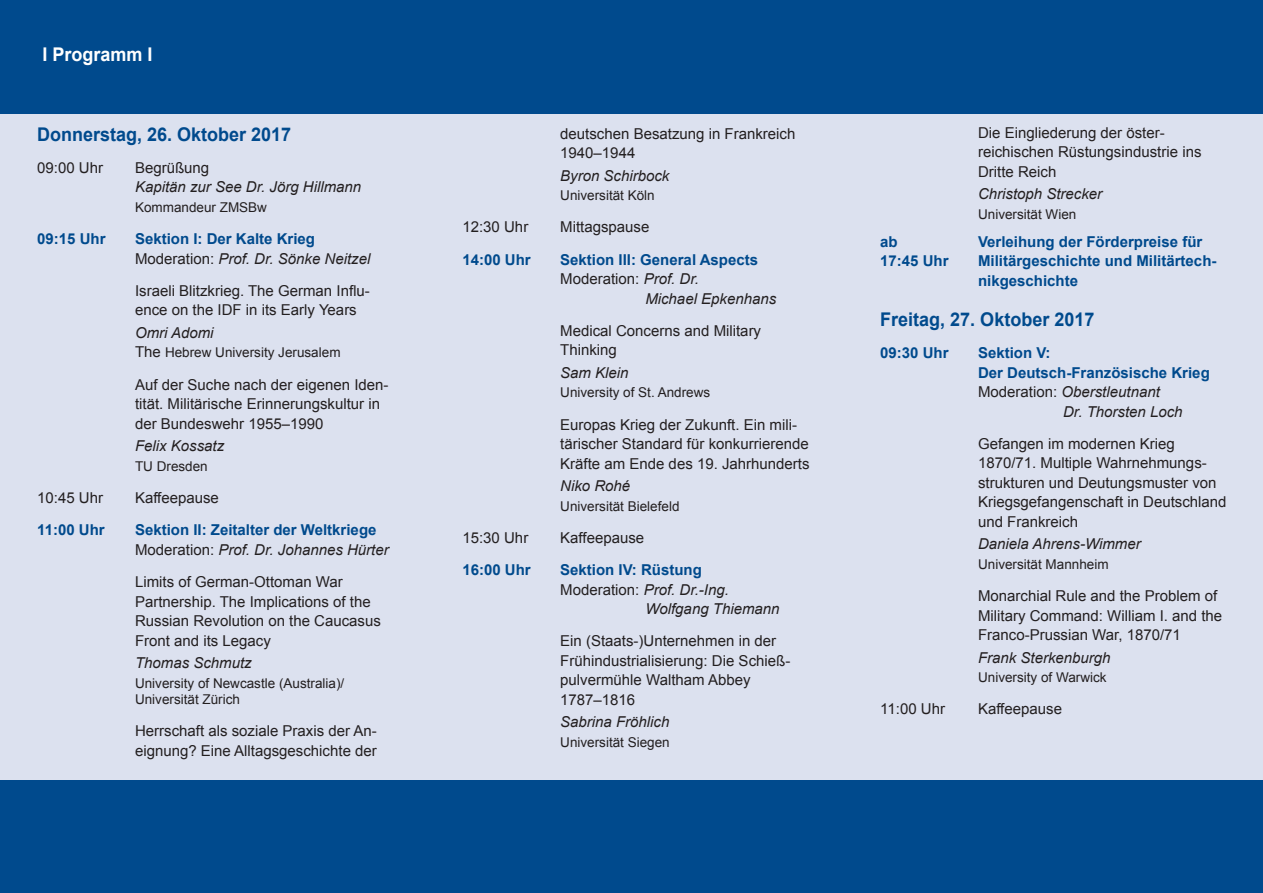
<style>
.page{position:relative;width:1263px;height:893px;background:#fff}
.page>*{position:absolute;margin:0;border:0;box-sizing:border-box;transform-origin:0 0}
.t1{font:700 18.9px "Arial";color:#004a8d;scale:.95 1}
.t2{font:700 18.9px "Arial";color:#fff;scale:.95 1}
.t3{font:15px/19.5px "Arial";color:#231f20}
.t4{font:700 15px/19.5px "Arial";color:#004a8d}
.t5{font:italic 15px "Arial";color:#231f20}
.t6{font:13.5px/16.5px "Arial";color:#231f20}
.s1{font-weight:400;color:#231f20}
.s2{font-weight:400;font-style:italic;color:#231f20}
.s3{font-size:15px}
.s4{font-style:italic}
.s5{font-style:normal}
</style>
<div class="page">
<div style="left:0;top:779px;width:1263px;height:114px;background:#004a8d"></div>
<div style="left:0;top:112px;width:1263px;height:667px;background:#dce1ef"></div>
<div style="left:0;top:0;width:1263px;height:114px;background:#004a8d"></div>
<p class="t2" style="left:43px;top:42px;width:117px">I Programm I</p>
<p class="t1" style="left:37px;top:122px;width:269px">Donnerstag, 26. Oktober 2017</p>
<p class="t3" style="left:37px;top:158px;width:67px">09:00 Uhr</p>
<p class="t3" style="left:135px;top:158px;width:76px">Begrüßung</p>
<p class="t5" style="left:135px;top:177px;width:228px">Kapitän zur See Dr. Jörg Hillmann</p>
<p class="t6" style="left:135px;top:199px;width:134px">Kommandeur ZMSBw</p>
<p class="t4" style="left:37px;top:230px;width:70px">09:15 Uhr</p>
<p class="t4" style="left:135px;top:230px;width:237px">Sektion I: Der Kalte Krieg<br><span class="s1">Moderation:</span> <span class="s2">Prof. Dr. Sönke Neitzel</span></p>
<p class="t3" style="left:135px;top:281px;width:236px">Israeli Blitzkrieg. The German Influ&shy;ence on the IDF in its Early Years</p>
<p class="t5" style="left:135px;top:323px;width:80px">Omri Adomi</p>
<p class="t6" style="left:135px;top:345px;width:207px"><span class="s3">The</span> Hebrew University Jerusalem</p>
<p class="t3" style="left:135px;top:375px;width:255px">Auf der Suche nach der eigenen Iden&shy;tität. Militärische Erinnerungskultur in der Bundeswehr 1955–1990</p>
<p class="t5" style="left:135px;top:436px;width:91px">Felix Kossatz</p>
<p class="t6" style="left:135px;top:458px;width:74px">TU Dresden</p>
<p class="t3" style="left:37px;top:488px;width:67px">10:45 Uhr</p>
<p class="t3" style="left:135px;top:488px;width:85px">Kaffeepause</p>
<p class="t4" style="left:37px;top:521px;width:69px">11:00 Uhr</p>
<p class="t4" style="left:135px;top:521px;width:255px">Sektion II: Zeitalter der Weltkriege<br><span class="s1">Moderation:</span> <span class="s2">Prof. Dr. Johannes Hürter</span></p>
<p class="t3" style="left:135px;top:572px;width:247px">Limits of German-Ottoman War<br>Partnership. The Implications of the<br>Russian Revolution on the Caucasus<br>Front and its Legacy</p>
<p class="t5" style="left:135px;top:653px;width:118px">Thomas Schmutz</p>
<p class="t6" style="left:135px;top:675px;width:211px">University of Newcastle (Australia)/<br>Universität Zürich</p>
<p class="t3" style="left:135px;top:721px;width:243px">Herrschaft als soziale Praxis der An&shy;eignung? Eine Alltagsgeschichte der</p>
<p class="t3" style="left:560px;top:124px;width:237px">deutschen Besatzung in Frankreich<br>1940–1944</p>
<p class="t5" style="left:560px;top:166px;width:111px">Byron Schirbock</p>
<p class="t6" style="left:560px;top:187px;width:96px">Universität Köln</p>
<p class="t3" style="left:462px;top:217px;width:67px">12:30 Uhr</p>
<p class="t3" style="left:560px;top:217px;width:91px">Mittagspause</p>
<p class="t4" style="left:462px;top:250px;width:70px">14:00 Uhr</p>
<p class="t4" style="left:560px;top:250px;width:199px">Sektion III: General Aspects</p>
<p class="t3" style="left:560px;top:269px;width:140px">Moderation: <span class="s4">Prof. Dr.</span></p>
<p class="t5" style="left:645px;top:289px;width:132px">Michael Epkenhans</p>
<p class="t3" style="left:560px;top:321px;width:202px">Medical Concerns and Military<br>Thinking</p>
<p class="t5" style="left:560px;top:363px;width:70px">Sam Klein</p>
<p class="t6" style="left:560px;top:384px;width:152px">University of St. Andrews</p>
<p class="t3" style="left:560px;top:415px;width:251px">Europas Krieg der Zukunft. Ein mili&shy;tärischer Standard für konkurrierende<br>Kräfte am Ende des 19. Jahrhunderts</p>
<p class="t5" style="left:560px;top:476px;width:72px">Niko Rohé</p>
<p class="t6" style="left:560px;top:498px;width:121px">Universität Bielefeld</p>
<p class="t3" style="left:462px;top:528px;width:67px">15:30 Uhr</p>
<p class="t3" style="left:560px;top:528px;width:85px">Kaffeepause</p>
<p class="t4" style="left:462px;top:561px;width:70px">16:00 Uhr</p>
<p class="t4" style="left:560px;top:561px;width:143px">Sektion IV: Rüstung</p>
<p class="t5" style="left:560px;top:580px;width:170px"><span class="s5">Moderation:</span> Prof. Dr.-Ing.</p>
<p class="t5" style="left:645px;top:599px;width:136px">Wolfgang Thiemann</p>
<p class="t3" style="left:560px;top:631px;width:232px">Ein (Staats-)Unternehmen in der<br>Frühindustrialisierung: Die Schieß&shy;pulvermühle Waltham Abbey<br>1787–1816</p>
<p class="t5" style="left:560px;top:712px;width:111px">Sabrina Fröhlich</p>
<p class="t6" style="left:560px;top:734px;width:111px">Universität Siegen</p>
<p class="t3" style="left:978px;top:123px;width:225px">Die Eingliederung der öster&shy;reichischen Rüstungsindustrie ins<br>Dritte Reich</p>
<p class="t5" style="left:978px;top:184px;width:126px">Christoph Strecker</p>
<p class="t6" style="left:978px;top:206px;width:100px">Universität Wien</p>
<p class="t4" style="left:880px;top:232px;width:19px">ab</p>
<p class="t4" style="left:978px;top:232px;width:226px">Verleihung der Förderpreise für</p>
<p class="t4" style="left:880px;top:252px;width:70px">17:45 Uhr</p>
<p class="t4" style="left:978px;top:252px;width:240px">Militärgeschichte und Militärtech&shy;nikgeschichte</p>
<p class="t1" style="left:880px;top:307px;width:227px">Freitag, 27. Oktober 2017</p>
<p class="t4" style="left:880px;top:343px;width:70px">09:30 Uhr</p>
<p class="t4" style="left:978px;top:343px;width:74px">Sektion V:</p>
<p class="t4" style="left:978px;top:363px;width:233px">Der Deutsch-Französische Krieg</p>
<p class="t5" style="left:978px;top:382px;width:183px"><span class="s5">Moderation:</span> Oberstleutnant</p>
<p class="t5" style="left:1063px;top:401px;width:121px">Dr. Thorsten Loch</p>
<p class="t3" style="left:978px;top:434px;width:250px">Gefangen im modernen Krieg<br>1870/71. Multiple Wahrnehmungs&shy;strukturen und Deutungsmuster von<br>Kriegsgefangenschaft in Deutschland und Frankreich</p>
<p class="t5" style="left:978px;top:534px;width:164px">Daniela Ahrens-Wimmer</p>
<p class="t6" style="left:978px;top:556px;width:132px">Universität Mannheim</p>
<p class="t3" style="left:978px;top:586px;width:246px">Monarchial Rule and the Problem of<br>Military Command: William I. and the<br>Franco-Prussian War, 1870/71</p>
<p class="t5" style="left:978px;top:648px;width:134px">Frank Sterkenburgh</p>
<p class="t6" style="left:978px;top:669px;width:130px">University of Warwick</p>
<p class="t3" style="left:880px;top:699px;width:66px">11:00 Uhr</p>
<p class="t3" style="left:978px;top:699px;width:85px">Kaffeepause</p>
</div>
